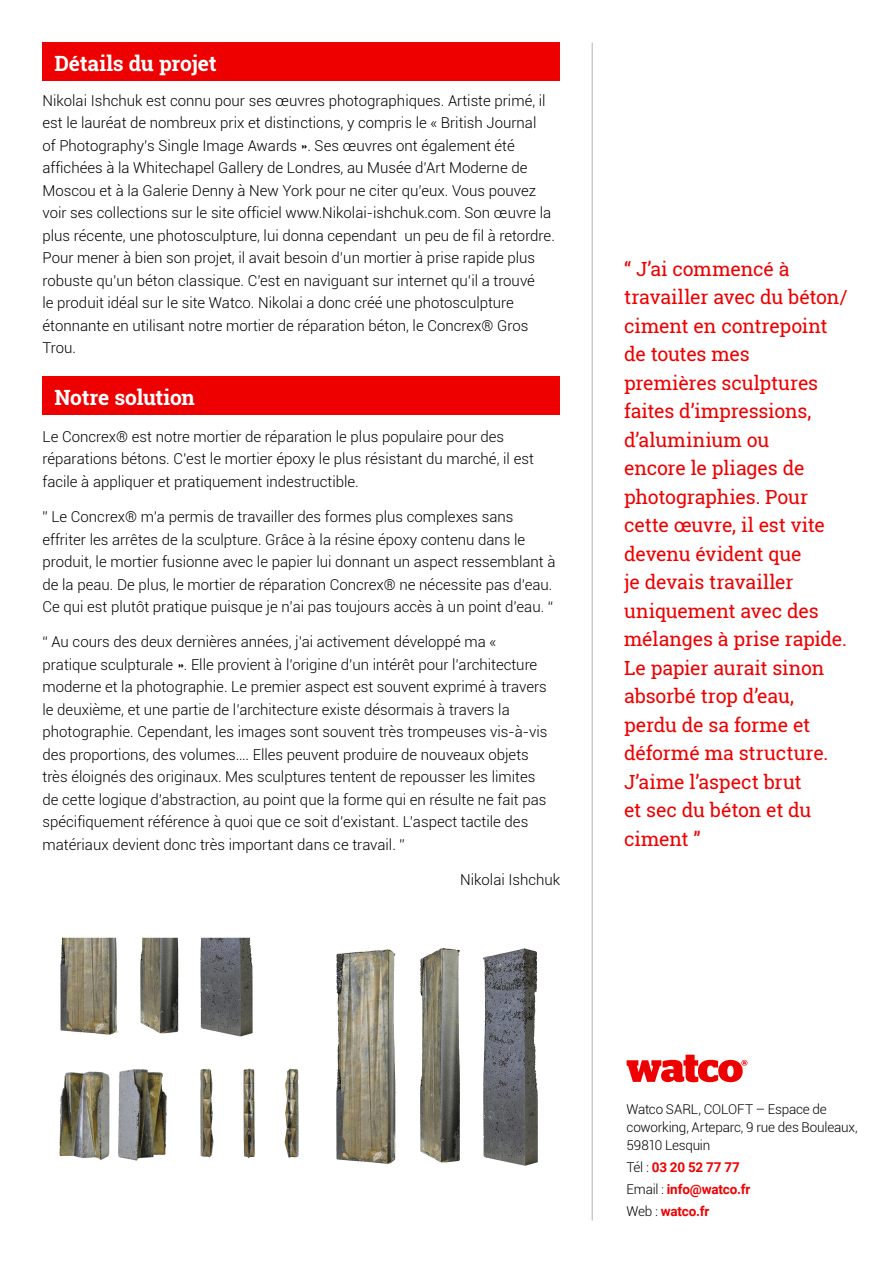
<style>
.page{position:relative;width:893px;height:1263px;background:#fff}
.page>*{position:absolute;margin:0;border:0;box-sizing:border-box;transform-origin:0 0}
.t1{font:700 21px "Roboto Slab";letter-spacing:-.01em;color:#fff}
.t2{font:19.5px/28.5px "Roboto Slab";letter-spacing:-.01em;color:#e00}
.t3{font:300 15px/22.5px "Roboto";color:#000}
.t4{font:300 13.5px/18px "Roboto";letter-spacing:-.015em;color:#000}
.t5{font:700 13.5px "Roboto";letter-spacing:-.01em;color:#e00}
.s1{font-weight:300;color:#000}
</style>
<div class="page">
<img style="left:59px;top:937px;width:479px;height:229px">
<div style="left:43px;top:43px;width:517px;height:38px;background:#e00"></div>
<div style="left:43px;top:377px;width:517px;height:38px;background:#e00"></div>
<hr style="left:592px;top:43px;width:1px;height:1177px;background:#b3b3b3">
<svg style="left:627px;top:1055px;width:120px;height:27px"></svg>
<p class="t1" style="left:54px;top:49px;width:164px">Détails du projet</p>
<p class="t3" style="left:43px;top:89px;width:514px">Nikolai Ishchuk est connu pour ses œuvres photographiques. Artiste primé, il est le lauréat de nombreux prix et distinctions, y compris le « British Journal<br>of Photography’s Single Image Awards ». Ses œuvres ont également été affichées à la Whitechapel Gallery de Londres, au Musée d’Art Moderne de Moscou et à la Galerie Denny à New York pour ne citer qu’eux. Vous pouvez voir ses collections sur le site officiel www.Nikolai-ishchuk.com. Son œuvre la plus récente, une photosculpture, lui donna cependant un peu de fil à retordre.<br>Pour mener à bien son projet, il avait besoin d’un mortier à prise rapide plus robuste qu’un béton classique. C’est en naviguant sur internet qu’il a trouvé<br>le produit idéal sur le site Watco. Nikolai a donc créé une photosculpture étonnante en utilisant notre mortier de réparation béton, le Concrex® Gros Trou.</p>
<p class="t1" style="left:54px;top:383px;width:142px">Notre solution</p>
<p class="t3" style="left:43px;top:425px;width:493px">Le Concrex® est notre mortier de réparation le plus populaire pour des réparations bétons. C’est le mortier époxy le plus résistant du marché, il est facile à appliquer et pratiquement indestructible.</p>
<p class="t3" style="left:43px;top:505px;width:514px">” Le Concrex® m’a permis de travailler des formes plus complexes sans effriter les arrêtes de la sculpture. Grâce à la résine époxy contenu dans le produit, le mortier fusionne avec le papier lui donnant un aspect ressemblant à de la peau. De plus, le mortier de réparation Concrex® ne nécessite pas d’eau.<br>Ce qui est plutôt pratique puisque je n’ai pas toujours accès à un point d’eau. “</p>
<p class="t3" style="left:43px;top:630px;width:506px">“ Au cours des deux dernières années, j’ai activement développé ma « pratique sculpturale ». Elle provient à l’origine d’un intérêt pour l’architecture moderne et la photographie. Le premier aspect est souvent exprimé à travers le deuxième, et une partie de l’architecture existe désormais à travers la photographie. Cependant, les images sont souvent très trompeuses vis-à-vis des proportions, des volumes…. Elles peuvent produire de nouveaux objets très éloignés des originaux. Mes sculptures tentent de repousser les limites de cette logique d’abstraction, au point que la forme qui en résulte ne fait pas spécifiquement référence à quoi que ce soit d’existant. L’aspect tactile des matériaux devient donc très important dans ce travail. ”</p>
<p class="t3" style="left:460px;top:868px;width:102px">Nikolai Ishchuk</p>
<p class="t2" style="left:624px;top:254px;width:225px">“ J’ai commencé à travailler avec du béton/ ciment en contrepoint de toutes mes<br>premières sculptures faites d’impressions, d’aluminium ou<br>encore le pliages de photographies. Pour cette œuvre, il est vite devenu évident que<br>je devais travailler uniquement avec des mélanges à prise rapide.<br>Le papier aurait sinon absorbé trop d’eau, perdu de sa forme et déformé ma structure.<br>J’aime l’aspect brut<br>et sec du béton et du ciment ”</p>
<p class="t4" style="left:627px;top:1099px;width:232px">Watco SARL, COLOFT – Espace de coworking, Arteparc, 9 rue des Bouleaux,<br>59810 Lesquin</p>
<p class="t5" style="left:627px;top:1158px;width:115px"><span class="s1">Tél :</span> 03 20 52 77 77</p>
<p class="t5" style="left:627px;top:1180px;width:125px"><span class="s1">Email :</span> info@watco.fr</p>
<p class="t5" style="left:627px;top:1202px;width:84px"><span class="s1">Web :</span> watco.fr</p>
</div>
